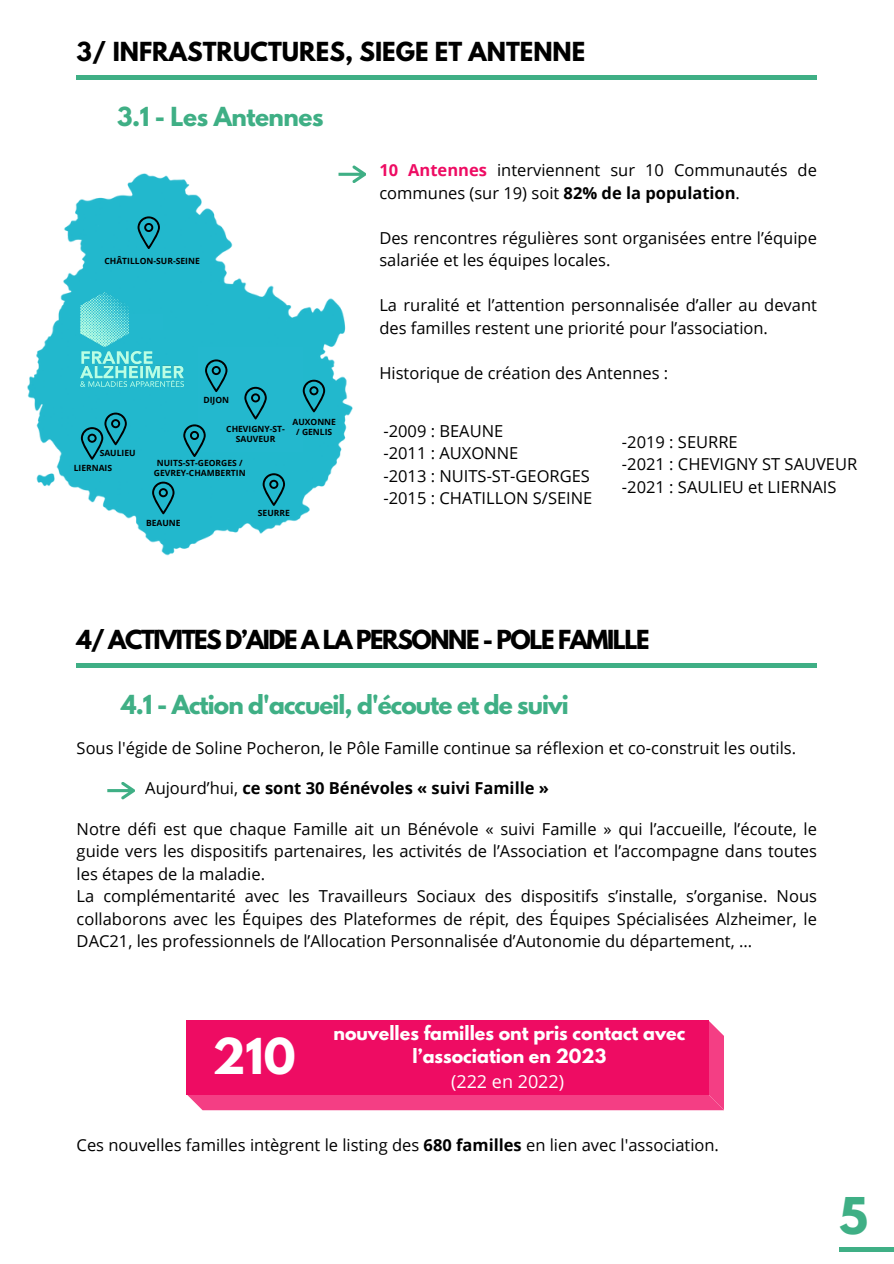
<style>
.page{position:relative;width:894px;height:1264px;background:#fff}
.page>*{position:absolute;margin:0;border:0;box-sizing:border-box;transform-origin:0 0}
.t1{font:700 44.85px "League Spartan";color:#3faf85}
.t2{font:700 43.8px "League Spartan";color:#fff}
.t3{font:700 23.25px "League Spartan";letter-spacing:-.065em;color:#000}
.t4{font:700 23.25px "League Spartan";letter-spacing:-.04em;color:#3faf85}
.t5{font:700 23.25px "League Spartan";color:#000}
.t6{font:700 23.25px "League Spartan";letter-spacing:-.02em;color:#3faf85}
.t7{font:18px "Open Sans";color:#fff}
.t8{font:700 17.4px "League Spartan";color:#fff}
.t9{font:16.5px/22.5px "Open Sans";color:#000}
.t10{font:700 16.5px "Open Sans";color:#000}
.t11{font:700 8.55px/10.2px "Open Sans";color:#000;text-align:center}
.s1{font-weight:700;color:#ee0c63}
.s2{font-weight:700}
.s3{font-weight:400}
</style>
<div class="page">
<hr style="left:77px;top:663px;width:739px;height:4px;background:#3faf85">
<svg style="left:186px;top:1020px;width:538px;height:90px;background:#f33f85"></svg>
<div style="left:186px;top:1020px;width:522px;height:74px;background:#ee0c63"></div>
<svg style="left:107px;top:782px;width:28px;height:17px"></svg>
<hr style="left:77px;top:75px;width:739px;height:4px;background:#3faf85">
<svg style="left:356px;top:166px;width:10px;height:16px"></svg>
<img style="left:27px;top:165px;width:329px;height:391px">
<div style="left:197px;top:547px;width:147px;height:16px;background:#fff"></div>
<svg style="left:137px;top:216px;width:23px;height:33px"></svg>
<div style="left:198px;top:347px;width:105px;height:105px;background:#23b8ce"></div>
<svg style="left:183px;top:424px;width:23px;height:33px"></svg>
<svg style="left:152px;top:481px;width:22px;height:33px"></svg>
<svg style="left:262px;top:473px;width:23px;height:33px"></svg>
<svg style="left:302px;top:380px;width:23px;height:32px"></svg>
<svg style="left:244px;top:387px;width:23px;height:32px"></svg>
<svg style="left:81px;top:412px;width:46px;height:47px;background:#1b96a7"></svg>
<svg style="left:83px;top:314px;width:80px;height:16px"></svg>
<svg style="left:205px;top:359px;width:22px;height:33px"></svg>
<hr style="left:839px;top:1247px;width:54px;height:4px;background:#3faf85">
<p class="t5" style="left:77px;top:40px;width:510px">3/ INFRASTRUCTURES, SIEGE ET ANTENNE</p>
<p class="t6" style="left:117px;top:105px;width:208px">3.1 - Les Antennes</p>
<p class="t11" style="left:104px;top:255px;width:97px">CHÂTILLON-SUR-SEINE</p>
<p class="t11" style="left:203px;top:395px;width:27px">DIJON</p>
<p class="t11" style="left:100px;top:448px;width:37px">SAULIEU</p>
<p class="t11" style="left:74px;top:462px;width:40px">LIERNAIS</p>
<p class="t11" style="left:292px;top:417px;width:45px">AUXONNE / GENLIS</p>
<p class="t11" style="left:226px;top:423px;width:60px;line-height:9.8px">CHEVIGNY-ST-<br>SAUVEUR</p>
<p class="t11" style="left:154px;top:458px;width:93px">NUITS-ST-GEORGES /<br>GEVREY-CHAMBERTIN</p>
<p class="t11" style="left:146px;top:517px;width:36px">BEAUNE</p>
<p class="t11" style="left:258px;top:507px;width:33px">SEURRE</p>
<p class="t9" style="left:379px;top:159px;width:439px"><span class="s1">10 Antennes</span> interviennent sur 10 Communautés de communes (sur 19) soit <span class="s2">82% de la population</span>.</p>
<p class="t9" style="left:379px;top:226px;width:439px">Des rencontres régulières sont organisées entre l’équipe salariée et les équipes locales.</p>
<p class="t9" style="left:379px;top:294px;width:439px">La ruralité et l’attention personnalisée d’aller au devant des familles restent une priorité pour l’association.</p>
<p class="t9" style="left:379px;top:361px;width:290px">Historique de création des Antennes :</p>
<p class="t9" style="left:383px;top:419px;width:210px">-2009 : BEAUNE<br>-2011 : AUXONNE<br>-2013 : NUITS-ST-GEORGES -2015 : CHATILLON S/SEINE</p>
<p class="t9" style="left:621px;top:430px;width:237px">-2019 : SEURRE<br>-2021 : CHEVIGNY ST SAUVEUR -2021 : SAULIEU et LIERNAIS</p>
<p class="t3" style="left:77px;top:627px;width:574px">4/ ACTIVITES D’AIDE A LA PERSONNE - POLE FAMILLE</p>
<p class="t4" style="left:121px;top:693px;width:449px">4.1 - Action d'accueil, d'écoute et de suivi</p>
<h2 class="t9" style="left:77px;top:736px;width:720px">Sous l'égide de Soline Pocheron, le Pôle Famille continue sa réflexion et co-construit les outils.</h2>
<h3 class="t10" style="left:145px;top:776px;width:405px"><span class="s3">Aujourd’hui,</span> ce sont 30 Bénévoles « suivi Famille »</h3>
<p class="t9" style="left:77px;top:817px;width:741px">Notre défi est que chaque Famille ait un Bénévole « suivi Famille » qui l’accueille, l’écoute, le guide vers les dispositifs partenaires, les activités de l’Association et l’accompagne dans toutes les étapes de la maladie.<br>La complémentarité avec les Travailleurs Sociaux des dispositifs s’installe, s’organise. Nous collaborons avec les Équipes des Plateformes de répit, des Équipes Spécialisées Alzheimer, le DAC21, les professionnels de l’Allocation Personnalisée d’Autonomie du département, ...</p>
<p class="t8" style="left:333px;top:1023px;width:353px">nouvelles familles ont pris contact avec</p>
<p class="t2" style="left:212px;top:1034px;width:84px">210</p>
<p class="t8" style="left:412px;top:1047px;width:195px">l’association en 2023</p>
<p class="t7" style="left:451px;top:1068px;width:115px">(222 en 2022)</p>
<p class="t9" style="left:77px;top:1132px;width:643px">Ces nouvelles familles intègrent le listing des <span class="s2">680 familles</span> en lien avec l'association.</p>
<p class="t1" style="left:839px;top:1193px;width:30px">5</p>
</div>
